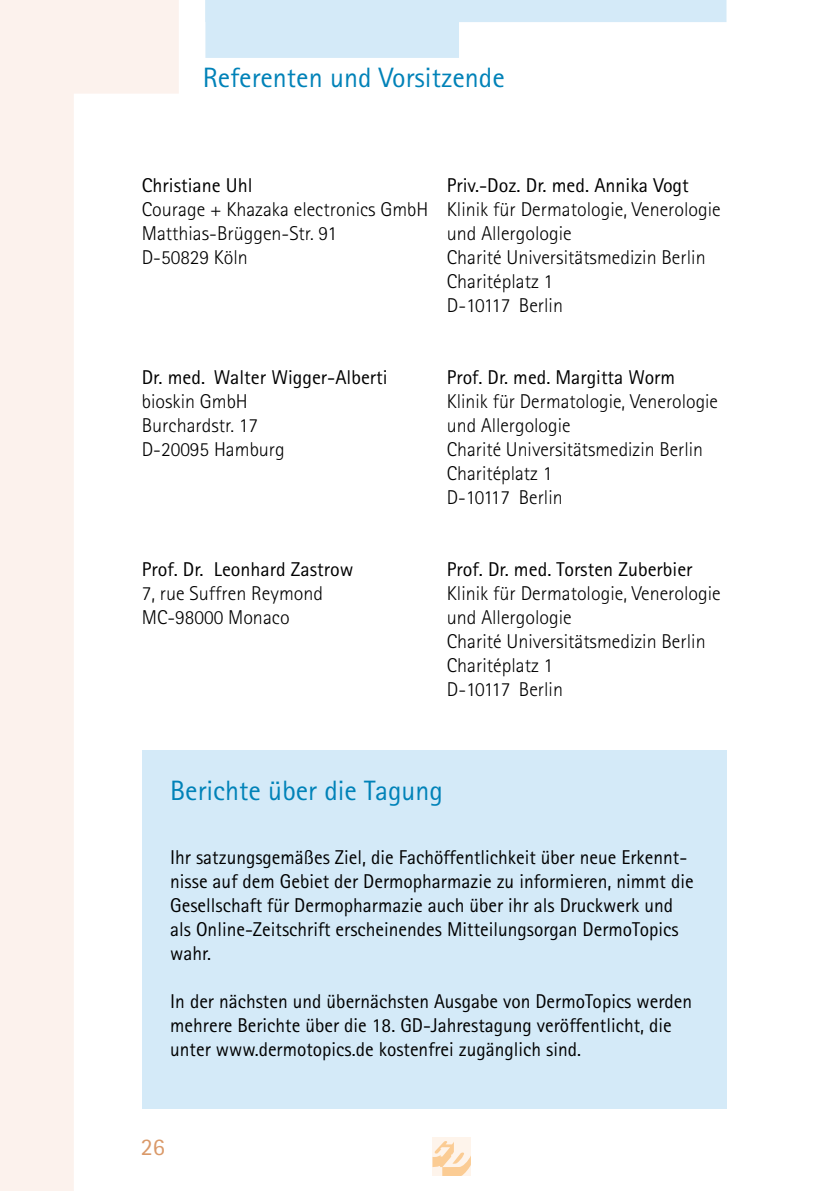
<style>
.page{position:relative;width:840px;height:1191px;background:#fff}
.page>*{position:absolute;margin:0;border:0;box-sizing:border-box;transform-origin:0 0}
.t1{font:28px "Agfa Rotis Sans Serif";color:#0082b8}
.t2{font:24px "Agfa Rotis Sans Serif";color:#da9969}
.t3{font:20px/24px "Agfa Rotis Sans Serif";color:#000}
.t4{font:300 20px/24px "Agfa Rotis Sans Serif";color:#000}
</style>
<div class="page">
<svg style="left:205px;top:0;width:521px;height:58px"></svg>
<div style="left:74px;top:0;width:105px;height:94px;background:#fcf2ed"></div>
<div style="left:0;top:0;width:74px;height:1191px;background:#fcf2ed"></div>
<div style="left:432px;top:1137px;width:39px;height:38px;background:#fef4eb"></div>
<svg style="left:432px;top:1141px;width:38px;height:34px"></svg>
<div style="left:142px;top:750px;width:584px;height:358px;background:#d4eaf8"></div>
<h1 class="t1" style="left:203px;top:61px;width:303px">Referenten und Vorsitzende</h1>
<p class="t3" style="left:142px;top:173px;width:112px">Christiane Uhl</p>
<p class="t4" style="left:142px;top:197px;width:288px">Courage + Khazaka electronics GmbH<br>Matthias-Brüggen-Str. 91<br>D-50829 Köln</p>
<p class="t3" style="left:446px;top:173px;width:243px">Priv.-Doz. Dr. med. Annika Vogt</p>
<p class="t4" style="left:446px;top:197px;width:275px">Klinik für Dermatologie, Venerologie und Allergologie<br>Charité Universitätsmedizin Berlin<br>Charitéplatz 1<br>D-10117 Berlin</p>
<p class="t3" style="left:142px;top:365px;width:247px">Dr. med. Walter Wigger-Alberti</p>
<p class="t4" style="left:142px;top:389px;width:144px">bioskin GmbH<br>Burchardstr. 17<br>D-20095 Hamburg</p>
<p class="t3" style="left:446px;top:365px;width:229px">Prof. Dr. med. Margitta Worm</p>
<p class="t4" style="left:446px;top:389px;width:272px">Klinik für Dermatologie, Venerologie und Allergologie<br>Charité Universitätsmedizin Berlin<br>Charitéplatz 1<br>D-10117 Berlin</p>
<p class="t3" style="left:142px;top:557px;width:213px">Prof. Dr. Leonhard Zastrow</p>
<p class="t4" style="left:142px;top:581px;width:183px">7, rue Suffren Reymond<br>MC-98000 Monaco</p>
<p class="t3" style="left:446px;top:557px;width:247px">Prof. Dr. med. Torsten Zuberbier</p>
<p class="t4" style="left:446px;top:581px;width:275px">Klinik für Dermatologie, Venerologie und Allergologie<br>Charité Universitätsmedizin Berlin<br>Charitéplatz 1<br>D-10117 Berlin</p>
<h1 class="t1" style="left:170px;top:773px;width:274px">Berichte über die Tagung</h1>
<p class="t3" style="left:170px;top:845px;width:524px">Ihr satzungsgemäßes Ziel, die Fachöffentlichkeit über neue Erkennt&shy;nisse auf dem Gebiet der Dermopharmazie zu informieren, nimmt die Gesellschaft für Dermopharmazie auch über ihr als Druckwerk und als Online-Zeitschrift erscheinendes Mitteilungsorgan DermoTopics wahr.</p>
<p class="t3" style="left:170px;top:989px;width:523px">In der nächsten und übernächsten Ausgabe von DermoTopics werden mehrere Berichte über die 18. GD-Jahrestagung veröffentlicht, die unter www.dermotopics.de kostenfrei zugänglich sind.</p>
<p class="t2" style="left:141px;top:1133px;width:25px">26</p>
</div>
